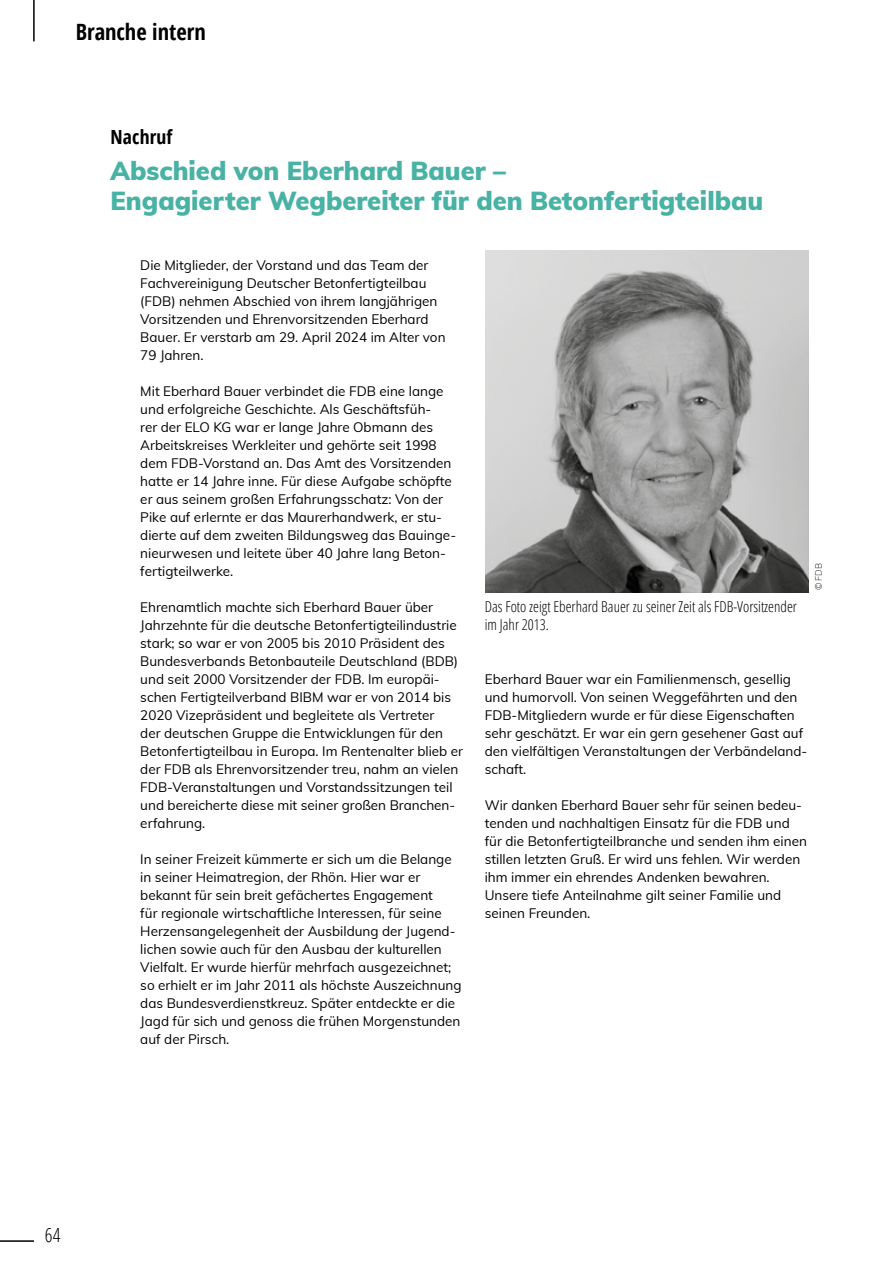
<style>
.page{position:relative;width:893px;height:1263px;background:#fff}
.page>*{position:absolute;margin:0;border:0;box-sizing:border-box;transform-origin:0 0}
.t1{font:900 25.5px/30px "Muli";color:#48b2a5}
.t2{font:700 condensed 22.5px "Open Sans";color:#000}
.t3{font:700 condensed 19.5px "Open Sans";letter-spacing:.01em;color:#000}
.t4{font:300 condensed 19.5px "Open Sans";color:#000}
.t5{font:300 condensed 15px/18px "Open Sans";color:#000}
.t6{font:13.5px/18px "Muli";color:#000}
.t7{font:200 9px "Muli";color:#000}
</style>
<div class="page">
<img style="left:485px;top:250px;width:323px;height:342px">
<hr style="left:0;top:1240px;width:34px;height:2px;background:#000">
<hr style="left:33px;top:0;width:2px;height:41px;background:#000">
<h2 class="t2" style="left:76px;top:16px;width:132px">Branche intern</h2>
<h3 class="t3" style="left:111px;top:123px;width:63px">Nachruf</h3>
<h1 class="t1" style="left:111px;top:155px;width:654px">Abschied von Eberhard Bauer –<br>Engagierter Wegbereiter für den Betonfertigteilbau</h1>
<p class="t6" style="left:140px;top:255px;width:307px">Die Mitglieder, der Vorstand und das Team der Fachvereinigung Deutscher Betonfertigteilbau (FDB) nehmen Abschied von ihrem langjährigen Vorsitzenden und Ehrenvorsitzenden Eberhard Bauer. Er verstarb am 29. April 2024 im Alter von 79 Jahren.</p>
<p class="t6" style="left:140px;top:381px;width:317px">Mit Eberhard Bauer verbindet die FDB eine lange und erfolgreiche Geschichte. Als Geschäftsfüh-<br>rer der ELO KG war er lange Jahre Obmann des Arbeitskreises Werkleiter und gehörte seit 1998 dem FDB-Vorstand an. Das Amt des Vorsitzenden hatte er 14 Jahre inne. Für diese Aufgabe schöpfte er aus seinem großen Erfahrungsschatz: Von der Pike auf erlernte er das Maurerhandwerk, er stu&shy;dierte auf dem zweiten Bildungsweg das Bauinge&shy;nieurwesen und leitete über 40 Jahre lang Beton&shy;fertigteilwerke.</p>
<p class="t6" style="left:140px;top:597px;width:324px">Ehrenamtlich machte sich Eberhard Bauer über Jahrzehnte für die deutsche Betonfertigteilindustrie stark; so war er von 2005 bis 2010 Präsident des Bundesverbands Betonbauteile Deutschland (BDB) und seit 2000 Vorsitzender der FDB. Im europäi&shy;schen Fertigteilverband BIBM war er von 2014 bis 2020 Vizepräsident und begleitete als Vertreter<br>der deutschen Gruppe die Entwicklungen für den Betonfertigteilbau in Europa. Im Rentenalter blieb er der FDB als Ehrenvorsitzender treu, nahm an vielen FDB-Veranstaltungen und Vorstandssitzungen teil und bereicherte diese mit seiner großen Branchen&shy;erfahrung.</p>
<p class="t6" style="left:140px;top:849px;width:323px">In seiner Freizeit kümmerte er sich um die Belange in seiner Heimatregion, der Rhön. Hier war er bekannt für sein breit gefächertes Engagement<br>für regionale wirtschaftliche Interessen, für seine Herzensangelegenheit der Ausbildung der Jugend&shy;lichen sowie auch für den Ausbau der kulturellen Vielfalt. Er wurde hierfür mehrfach ausgezeichnet; so erhielt er im Jahr 2011 als höchste Auszeichnung das Bundesverdienstkreuz. Später entdeckte er die Jagd für sich und genoss die frühen Morgenstunden auf der Pirsch.</p>
<p class="t5" style="left:485px;top:597px;width:314px">Das Foto zeigt Eberhard Bauer zu seiner Zeit als FDB-Vorsitzender im Jahr 2013.</p>
<p class="t7" style="left:812px;top:590px;width:29px;rotate:-90deg">© FDB</p>
<p class="t6" style="left:485px;top:669px;width:324px">Eberhard Bauer war ein Familienmensch, gesellig und humorvoll. Von seinen Weggefährten und den FDB-Mitgliedern wurde er für diese Eigenschaften sehr geschätzt. Er war ein gern gesehener Gast auf den vielfältigen Veranstaltungen der Verbändeland&shy;schaft.</p>
<p class="t6" style="left:485px;top:795px;width:324px">Wir danken Eberhard Bauer sehr für seinen bedeu&shy;tenden und nachhaltigen Einsatz für die FDB und für die Betonfertigteilbranche und senden ihm einen stillen letzten Gruß. Er wird uns fehlen. Wir werden ihm immer ein ehrendes Andenken bewahren.<br>Unsere tiefe Anteilnahme gilt seiner Familie und seinen Freunden.</p>
<h3 class="t4" style="left:45px;top:1221px;width:17px">64</h3>
</div>
